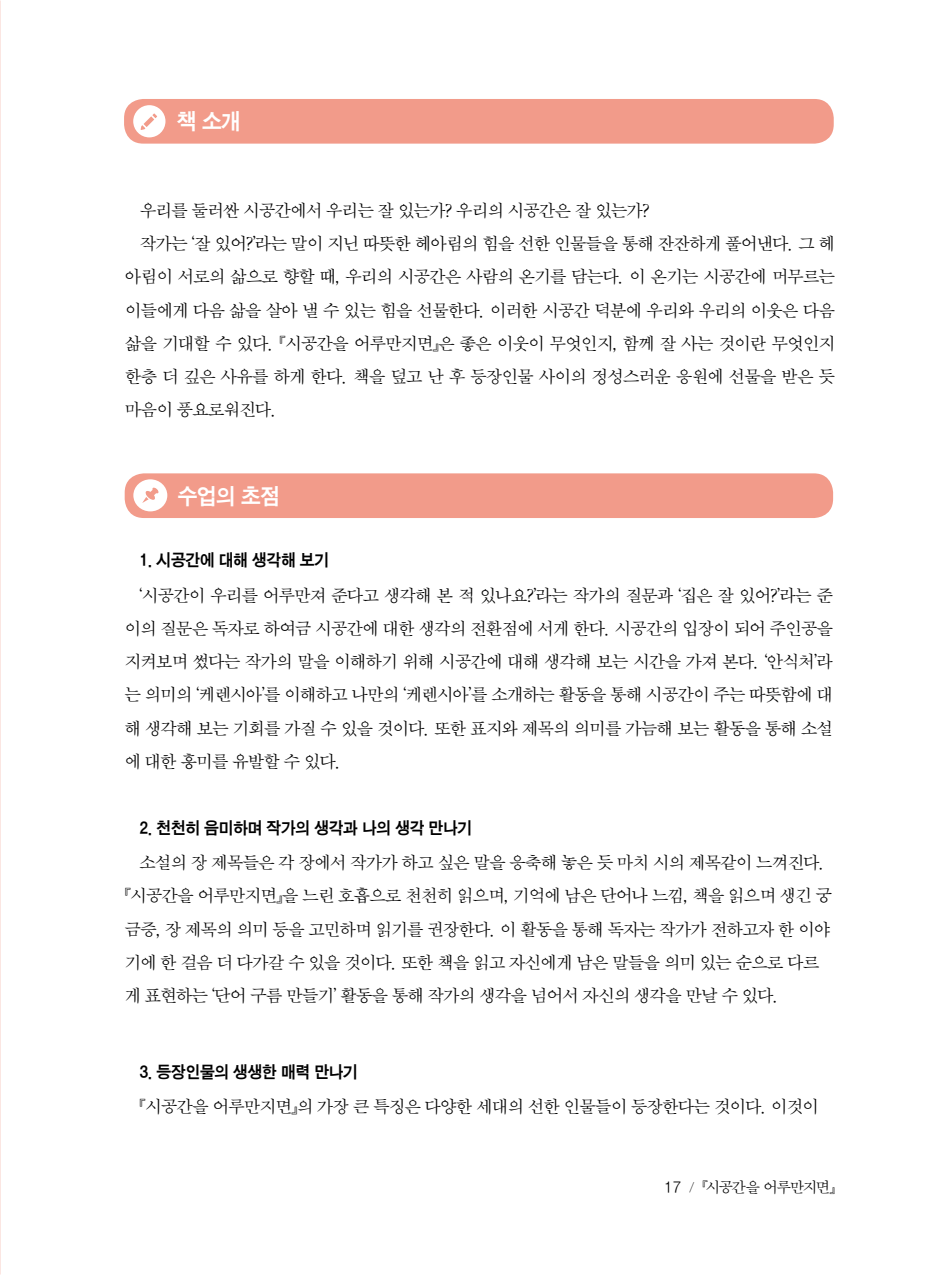
<style>
.page{position:relative;width:933px;height:1275px;background:#fff}
.page>*{position:absolute;margin:0;border:0;box-sizing:border-box;transform-origin:0 0}
.t1{font:22.75px "SD Gothic c Bd";letter-spacing:-.02em;color:#fff;scale:.96 1}
.t2{font:18.03px/33.2px "SD Myeongjo a Lt";letter-spacing:-.03em;color:#000;text-align:justify}
.t3{font:17.15px "SD Gothic c Bd";letter-spacing:-.02em;color:#000;scale:.96 1}
.t4{font:15.75px "SD Myeongjo a Lt";letter-spacing:-.065em;color:#000}
.s1{font-family:"SD Gothic a Lt"}
.s2{font-size:12.25px}
</style>
<div class="page">
<div style="left:124px;top:99px;width:709px;height:45px;background:#f29b8a;border-radius:19px"></div>
<svg style="left:133px;top:105px;width:32px;height:32px"></svg>
<div style="left:125px;top:473px;width:708px;height:45px;background:#f29b8a;border-radius:19px"></div>
<svg style="left:133px;top:479px;width:34px;height:32px"></svg>
<p class="t1" style="left:177px;top:110px;width:68px">책 소개</p>
<p class="t2" style="left:140px;top:194px;width:511px">우리를 둘러싼 시공간에서 우리는 잘 있는가? 우리의 시공간은 잘 있는가?</p>
<p class="t2" style="left:140px;top:227px;width:696px">작가는 ‘잘 있어?’라는 말이 지닌 따뜻한 헤아림의 힘을 선한 인물들을 통해 잔잔하게 풀어낸다. 그 헤</p>
<p class="t2" style="left:125px;top:260px;width:711px">아림이 서로의 삶으로 향할 때, 우리의 시공간은 사람의 온기를 담는다. 이 온기는 시공간에 머무르는</p>
<p class="t2" style="left:125px;top:294px;width:711px">이들에게 다음 삶을 살아 낼 수 있는 힘을 선물한다. 이러한 시공간 덕분에 우리와 우리의 이웃은 다음</p>
<p class="t2" style="left:125px;top:327px;width:711px">삶을 기대할 수 있다. 『시공간을 어루만지면』은 좋은 이웃이 무엇인지, 함께 잘 사는 것이란 무엇인지</p>
<p class="t2" style="left:125px;top:360px;width:711px">한층 더 깊은 사유를 하게 한다. 책을 덮고 난 후 등장인물 사이의 정성스러운 응원에 선물을 받은 듯</p>
<p class="t2" style="left:125px;top:393px;width:153px">마음이 풍요로워진다.</p>
<p class="t1" style="left:178px;top:484px;width:108px">수업의 초점</p>
<p class="t3" style="left:140px;top:551px;width:199px">1. 시공간에 대해 생각해 보기</p>
<p class="t2" style="left:125px;top:579px;width:710px;text-indent:15px">‘시공간이 우리를 어루만져 준다고 생각해 본 적 있나요?’라는 작가의 질문과 ‘집은 잘 있어?’라는 준 이의 질문은 독자로 하여금 시공간에 대한 생각의 전환점에 서게 한다. 시공간의 입장이 되어 주인공을 지켜보며 썼다는 작가의 말을 이해하기 위해 시공간에 대해 생각해 보는 시간을 가져 본다. ‘안식처’라 는 의미의 ‘케렌시아’를 이해하고 나만의 ‘케렌시아’를 소개하는 활동을 통해 시공간이 주는 따뜻함에 대 해 생각해 보는 기회를 가질 수 있을 것이다. 또한 표지와 제목의 의미를 가늠해 보는 활동을 통해 소설 에 대한 흥미를 유발할 수 있다.</p>
<p class="t3" style="left:140px;top:819px;width:348px">2. 천천히 음미하며 작가의 생각과 나의 생각 만나기</p>
<p class="t2" style="left:125px;top:846px;width:708px;text-align:left;text-indent:15px">소설의 장 제목들은 각 장에서 작가가 하고 싶은 말을 응축해 놓은 듯 마치 시의 제목같이 느껴진다.『시공간을 어루만지면』을 느린 호흡으로 천천히 읽으며, 기억에 남은 단어나 느낌, 책을 읽으며 생긴 궁 금증, 장 제목의 의미 등을 고민하며 읽기를 권장한다. 이 활동을 통해 독자는 작가가 전하고자 한 이야 기에 한 걸음 더 다가갈 수 있을 것이다. 또한 책을 읽고 자신에게 남은 말들을 의미 있는 순으로 다르 게 표현하는 ‘단어 구름 만들기’ 활동을 통해 작가의 생각을 넘어서 자신의 생각을 만날 수 있다.</p>
<p class="t3" style="left:140px;top:1063px;width:229px">3. 등장인물의 생생한 매력 만나기</p>
<p class="t2" style="left:140px;top:1090px;width:680px">『시공간을 어루만지면』의 가장 큰 특징은 다양한 세대의 선한 인물들이 등장한다는 것이다. 이것이</p>
<p class="t4" style="left:664px;top:1180px;width:172px"><span class="s1">17</span> <span class="s2">/</span> 『시공간을 어루만지면』</p>
</div>
